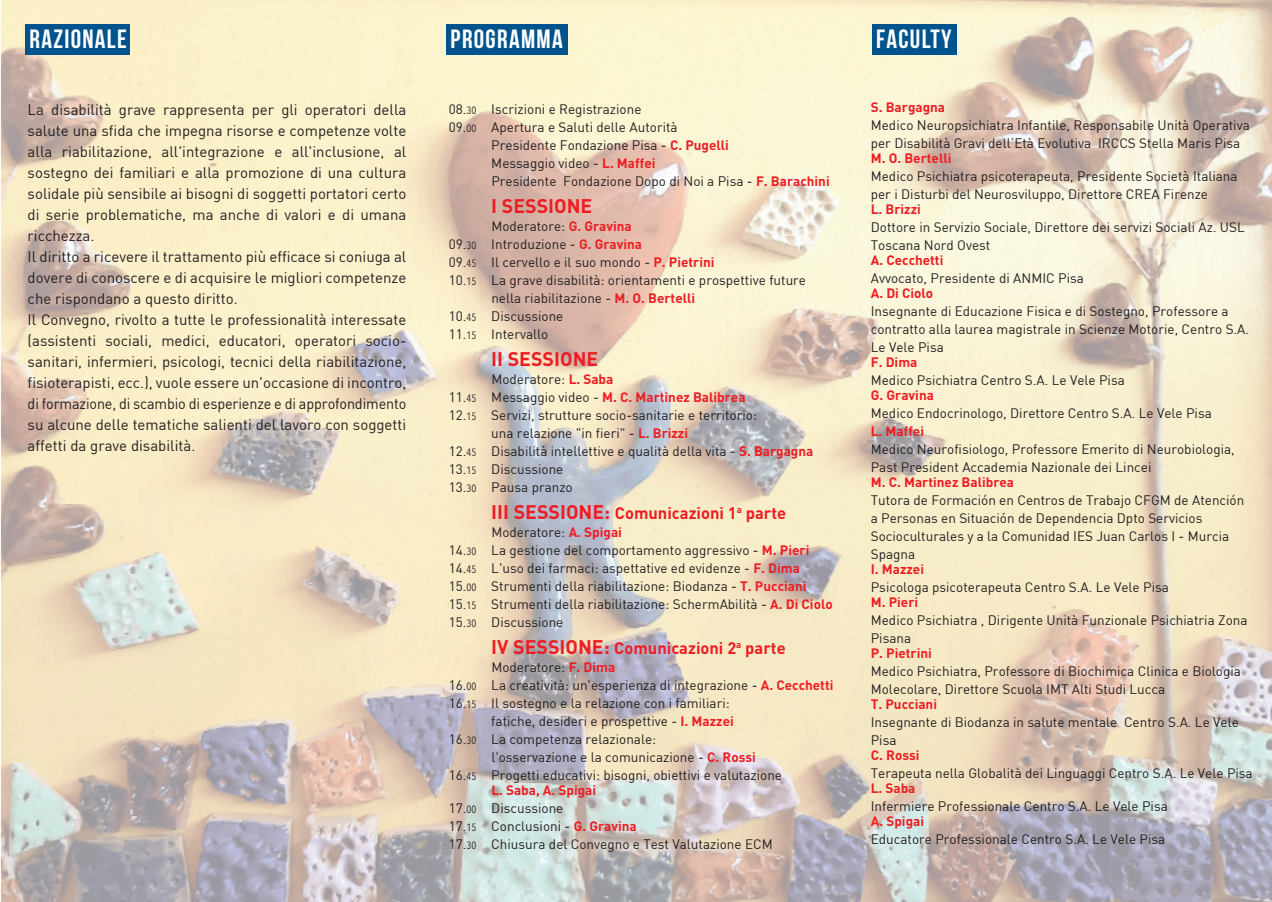
<style>
.page{position:relative;width:1272px;height:902px;background:#fff}
.page>*{position:absolute;margin:0;border:0;box-sizing:border-box;transform-origin:0 0}
.t1{font:700 26.25px "Bebas Neue";letter-spacing:.05em;color:#fff}
.t2{font:700 19.5px "DIN";color:#ee1d23}
.t3{font:700 16.5px "DIN";color:#ee1d23}
.t4{font:15px/21px "DIN";color:#231f20}
.t5{font:13.5px/18px "DIN";color:#231f20}
.t6{font:700 13.5px "DIN";color:#ee1d23}
.s1{font-family:"Avenir Next";font-stretch:condensed;font-size:10.5px}
.s2{font-weight:700;color:#ee1d23}
.s3{font-weight:400;color:#231f20}
.s4{font-family:"Avenir Next";font-weight:400;font-stretch:condensed;font-size:10.5px;color:#231f20}
.s5{font-size:19.5px}
</style>
<div class="page">
<img style="left:1px;top:0;width:316px;height:308px">
<img style="left:638px;top:0;width:320px;height:315px">
<img style="left:958px;top:0;width:313px;height:319px">
<img style="left:1px;top:308px;width:317px;height:324px">
<img style="left:313px;top:311px;width:325px;height:325px">
<img style="left:634px;top:315px;width:325px;height:326px">
<img style="left:954px;top:319px;width:317px;height:326px">
<img style="left:1px;top:632px;width:366px;height:269px">
<img style="left:364px;top:636px;width:377px;height:265px">
<img style="left:737px;top:641px;width:378px;height:260px">
<img style="left:1111px;top:645px;width:160px;height:256px">
<div style="left:446px;top:24px;width:122px;height:31px;background:#00538d"></div>
<div style="left:26px;top:24px;width:104px;height:31px;background:#00538d"></div>
<div style="left:872px;top:24px;width:84px;height:31px;background:#00538d"></div>
<h1 class="t1" style="left:30px;top:25px;width:99px">RAZIONALE</h1>
<h1 class="t1" style="left:450px;top:25px;width:114px">PROGRAMMA</h1>
<h1 class="t1" style="left:876px;top:25px;width:77px">FACULTY</h1>
<p class="t4" style="left:28px;top:99px;width:380px">La disabilità grave rappresenta per gli operatori della salute una sfida che impegna risorse e competenze volte alla riabilitazione, all'integrazione e all'inclusione, al sostegno dei familiari e alla promozione di una cultura solidale più sensibile ai bisogni di soggetti portatori certo di serie problematiche, ma anche di valori e di umana ricchezza.<br>Il diritto a ricevere il trattamento più efficace si coniuga al dovere di conoscere e di acquisire le migliori competenze che rispondano a questo diritto.<br>Il Convegno, rivolto a tutte le professionalità interessate (assistenti sociali, medici, educatori, operatori socio&shy;sanitari, infermieri, psicologi, tecnici della riabilitazione, fisioterapisti, ecc.), vuole essere un'occasione di incontro, di formazione, di scambio di esperienze e di approfondimento su alcune delle tematiche salienti del lavoro con soggetti affetti da grave disabilità.</p>
<p class="t6" style="left:870px;top:98px;width:76px">S. Bargagna</p>
<p class="t5" style="left:449px;top:99px;width:194px">08.<span class="s1">30</span> Iscrizioni e Registrazione</p>
<p class="t5" style="left:449px;top:117px;width:230px">09.<span class="s1">00</span> Apertura e Saluti delle Autorità</p>
<p class="t5" style="left:491px;top:135px;width:239px">Presidente Fondazione Pisa - <span class="s2">C. Pugelli</span></p>
<p class="t5" style="left:491px;top:153px;width:166px">Messaggio video - <span class="s2">L. Maffei</span></p>
<p class="t5" style="left:491px;top:171px;width:340px">Presidente Fondazione Dopo di Noi a Pisa - <span class="s2">F. Barachini</span></p>
<h2 class="t2" style="left:491px;top:193px;width:103px">I SESSIONE</h2>
<p class="t5" style="left:491px;top:216px;width:142px">Moderatore: <span class="s2">G. Gravina</span></p>
<p class="t5" style="left:449px;top:234px;width:195px">09.<span class="s1">30</span> Introduzione - <span class="s2">G. Gravina</span></p>
<p class="t5" style="left:449px;top:252px;width:267px">09.<span class="s1">45</span> Il cervello e il suo mondo - <span class="s2">P. Pietrini</span></p>
<p class="t5" style="left:449px;top:270px;width:359px">10.<span class="s1">15</span> La grave disabilità: orientamenti e prospettive future</p>
<p class="t5" style="left:491px;top:288px;width:205px">nella riabilitazione - <span class="s2">M. O. Bertelli</span></p>
<p class="t5" style="left:449px;top:306px;width:116px">10.<span class="s1">45</span> Discussione</p>
<p class="t5" style="left:449px;top:324px;width:101px">11.<span class="s1">15</span> Intervallo</p>
<h2 class="t2" style="left:491px;top:346px;width:108px">II SESSIONE</h2>
<p class="t5" style="left:491px;top:369px;width:124px">Moderatore: <span class="s2">L. Saba</span></p>
<p class="t6" style="left:449px;top:388px;width:298px"><span class="s3">11.</span><span class="s4">45</span> <span class="s3">Messaggio video -</span> M. C. Martinez Balibrea</p>
<p class="t5" style="left:449px;top:405px;width:310px">12.<span class="s1">15</span> Servizi, strutture socio-sanitarie e territorio:</p>
<p class="t5" style="left:491px;top:423px;width:198px">una relazione "in fieri" - <span class="s2">L. Brizzi</span></p>
<p class="t5" style="left:449px;top:441px;width:366px">12.<span class="s1">45</span> Disabilità intellettive e qualità della vita - <span class="s2">S. Bargagna</span></p>
<p class="t5" style="left:449px;top:459px;width:116px">13.<span class="s1">15</span> Discussione</p>
<p class="t5" style="left:449px;top:477px;width:125px">13.<span class="s1">30</span> Pausa pranzo</p>
<p class="t3" style="left:491px;top:502px;width:296px"><span class="s5">III SESSIONE:</span> Comunicazioni 1<sup>a</sup> parte</p>
<p class="t5" style="left:449px;top:522px;width:385px;text-indent:43px">Moderatore: <span class="s2">A. Spigai<br></span>14.<span class="s1">30</span> La gestione del comportamento aggressivo - <span class="s2">M. Pieri </span>14.<span class="s1">45</span> L'uso dei farmaci: aspettative ed evidenze - <span class="s2">F. Dima<br></span>15.<span class="s1">00</span> Strumenti della riabilitazione: Biodanza - <span class="s2">T. Pucciani </span>15.<span class="s1">15</span> Strumenti della riabilitazione: SchermAbilità - <span class="s2">A. Di Ciolo </span>15.<span class="s1">30</span> Discussione</p>
<p class="t3" style="left:491px;top:637px;width:296px"><span class="s5">IV SESSIONE:</span> Comunicazioni 2<sup>a</sup> parte</p>
<p class="t5" style="left:491px;top:657px;width:125px">Moderatore: <span class="s2">F. Dima</span></p>
<p class="t5" style="left:449px;top:675px;width:386px">16.<span class="s1">00</span> La creatività: un'esperienza di integrazione - <span class="s2">A. Cecchetti</span></p>
<p class="t5" style="left:449px;top:693px;width:282px">16.<span class="s1">15</span> Il sostegno e la relazione con i familiari:</p>
<p class="t5" style="left:491px;top:711px;width:244px">fatiche, desideri e prospettive - <span class="s2">I. Mazzei</span></p>
<p class="t5" style="left:449px;top:729px;width:209px">16.<span class="s1">30</span> La competenza relazionale:</p>
<p class="t5" style="left:491px;top:747px;width:266px">l'osservazione e la comunicazione - <span class="s2">C. Rossi</span></p>
<p class="t5" style="left:449px;top:765px;width:335px">16.<span class="s1">45</span> Progetti educativi: bisogni, obiettivi e valutazione</p>
<p class="t5" style="left:449px;top:780px;width:325px;text-indent:43px"><span class="s2">L. Saba, A. Spigai<br></span>17.<span class="s1">00</span> Discussione<br>17.<span class="s1">15</span> Conclusioni - <span class="s2">G. Gravina<br></span>17.<span class="s1">30</span> Chiusura del Convegno e Test Valutazione ECM</p>
<p class="t5" style="left:870px;top:115px;width:380px">Medico Neuropsichiatra Infantile, Responsabile Unità Operativa per Disabilità Gravi dell’Età Evolutiva IRCCS Stella Maris Pisa</p>
<p class="t6" style="left:870px;top:149px;width:82px">M. O. Bertelli</p>
<p class="t5" style="left:870px;top:166px;width:368px">Medico Psichiatra psicoterapeuta, Presidente Società Italiana per i Disturbi del Neurosviluppo, Direttore CREA Firenze</p>
<p class="t6" style="left:870px;top:200px;width:52px">L. Brizzi</p>
<p class="t5" style="left:870px;top:217px;width:375px">Dottore in Servizio Sociale, Direttore dei servizi Sociali Az. USL<br>Toscana Nord Ovest</p>
<p class="t6" style="left:870px;top:251px;width:74px">A. Cecchetti</p>
<p class="t5" style="left:870px;top:268px;width:215px">Avvocato, Presidente di ANMIC Pisa</p>
<p class="t6" style="left:870px;top:284px;width:64px">A. Di Ciolo</p>
<p class="t5" style="left:870px;top:301px;width:380px">Insegnante di Educazione Fisica e di Sostegno, Professore a contratto alla laurea magistrale in Scienze Motorie, Centro S.A.<br>Le Vele Pisa</p>
<p class="t6" style="left:870px;top:353px;width:48px">F. Dima</p>
<p class="t5" style="left:870px;top:370px;width:255px">Medico Psichiatra Centro S.A. Le Vele Pisa</p>
<p class="t6" style="left:870px;top:386px;width:65px">G. Gravina</p>
<p class="t5" style="left:870px;top:403px;width:342px">Medico Endocrinologo, Direttore Centro S.A. Le Vele Pisa</p>
<p class="t6" style="left:870px;top:422px;width:55px">L. Maffei</p>
<p class="t5" style="left:870px;top:439px;width:365px">Medico Neurofisiologo, Professore Emerito di Neurobiologia,<br>Past President Accademia Nazionale dei Lincei</p>
<p class="t6" style="left:870px;top:473px;width:145px">M. C. Martinez Balibrea</p>
<p class="t5" style="left:870px;top:490px;width:375px">Tutora de Formación en Centros de Trabajo CFGM de Atención a Personas en Situación de Dependencia Dpto Servicios Socioculturales y a la Comunidad IES Juan Carlos I - Murcia Spagna</p>
<p class="t6" style="left:870px;top:560px;width:55px">I. Mazzei</p>
<p class="t5" style="left:870px;top:577px;width:299px">Psicologa psicoterapeuta Centro S.A. Le Vele Pisa</p>
<p class="t6" style="left:870px;top:593px;width:49px">M. Pieri</p>
<p class="t5" style="left:870px;top:610px;width:378px">Medico Psichiatra , Dirigente Unità Funzionale Psichiatria Zona<br>Pisana</p>
<p class="t6" style="left:870px;top:644px;width:63px">P. Pietrini</p>
<p class="t5" style="left:870px;top:661px;width:372px">Medico Psichiatra, Professore di Biochimica Clinica e Biologia<br>Molecolare, Direttore Scuola IMT Alti Studi Lucca</p>
<p class="t6" style="left:870px;top:695px;width:68px">T. Pucciani</p>
<p class="t5" style="left:870px;top:712px;width:369px">Insegnante di Biodanza in salute mentale Centro S.A. Le Vele<br>Pisa</p>
<p class="t6" style="left:870px;top:746px;width:50px">C. Rossi</p>
<p class="t5" style="left:870px;top:763px;width:383px">Terapeuta nella Globalità dei Linguaggi Centro S.A. Le Vele Pisa</p>
<p class="t6" style="left:870px;top:779px;width:46px">L. Saba</p>
<p class="t5" style="left:870px;top:796px;width:298px">Infermiere Professionale Centro S.A. Le Vele Pisa</p>
<p class="t6" style="left:870px;top:812px;width:55px">A. Spigai</p>
<p class="t5" style="left:870px;top:829px;width:296px">Educatore Professionale Centro S.A. Le Vele Pisa</p>
</div>
